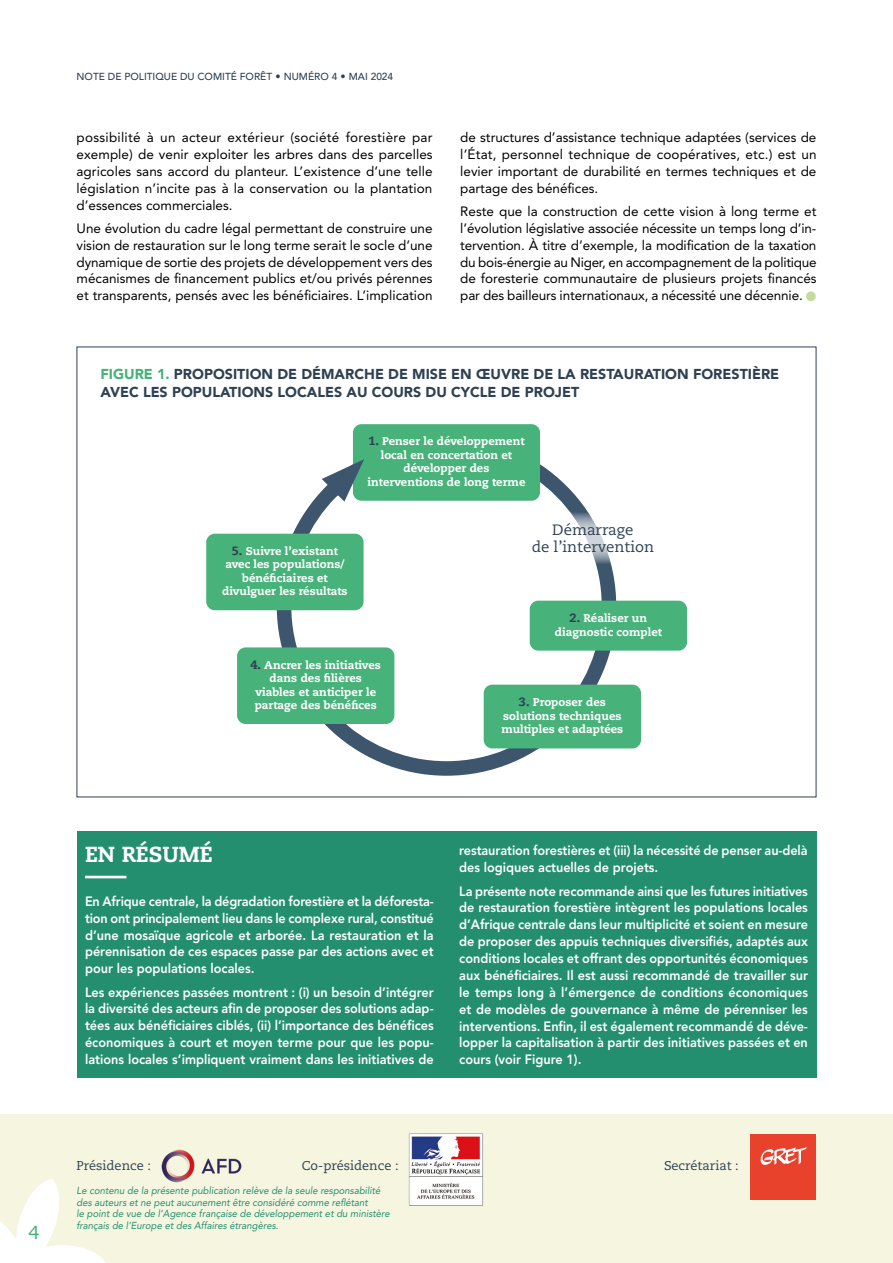
<style>
.page{position:relative;width:893px;height:1263px;background:#fff}
.page>*{position:absolute;margin:0;border:0;box-sizing:border-box;transform-origin:0 0}
.t1{font:800 21.75px "Caecilia LT Std";color:#fff}
.t2{font:18px "Verdana";color:#47b27a}
.t3{font:15px/17.2px "Caecilia LT Std";color:#2e4153;text-align:center}
.t4{font:900 14.25px/18.3px "Avenir LT Std";color:#2e4153}
.t5{font:800 13.5px/17px "Avenir LT Std";color:#fff;text-align:justify;scale:.94 1}
.t6{font:13.5px/16.8px "Avenir LT Std";color:#000;text-align:justify}
.t7{font:12.75px "Caecilia LT Std";color:#2e4153}
.t8{font:800 11.25px/13.5px "Caecilia LT Std";color:#fff;text-align:center}
.t9{font:italic 10.2px/11.7px "Avenir LT Std";color:#248f6f;scale:.95 1}
.t10{font:500 10.2px "Avenir LT Std";color:#2e4153}
.s1{color:#c4db9b}
.s2{color:#47b27a}
.s3{font-size:12px;color:#2e4153}
</style>
<div class="page">
<div style="left:0;top:1114px;width:893px;height:149px;background:#f5f5e0"></div>
<img style="left:161px;top:1149px;width:81px;height:34px">
<img style="left:408px;top:1133px;width:75px;height:73px">
<div style="left:750px;top:1134px;width:66px;height:65px;background:#e8412c"></div>
<svg style="left:760px;top:1147px;width:47px;height:18px"></svg>
<svg style="left:0;top:1179px;width:106px;height:84px"></svg>
<div style="left:77px;top:831px;width:739px;height:247px;background:#248f6f"></div>
<hr style="left:85px;top:876px;width:41px;height:2px;background:#fff">
<svg style="left:277px;top:436px;width:339px;height:340px"></svg>
<div style="left:353px;top:424px;width:187px;height:77px;background:#47b27a;border-radius:9px"></div>
<div style="left:237px;top:647px;width:157px;height:77px;background:#47b27a;border-radius:9px"></div>
<div style="left:206px;top:534px;width:158px;height:76px;background:#47b27a;border-radius:9px"></div>
<div style="left:484px;top:685px;width:157px;height:63px;background:#47b27a;border-radius:9px"></div>
<div style="left:530px;top:601px;width:157px;height:50px;background:#47b27a;border-radius:9px"></div>
<svg style="left:313px;top:458px;width:52px;height:52px"></svg>
<div style="left:508px;top:512px;width:170px;height:51px;background:#fff"></div>
<p class="t10" style="left:77px;top:70px;width:318px">NOTE DE POLITIQUE DU COMITÉ FORÊT • NUMÉRO 4 • MAI 2024</p>
<p class="t6" style="left:77px;top:129px;width:358px">possibilité à un acteur extérieur (société forestière par exemple) de venir exploiter les arbres dans des parcelles agricoles sans accord du planteur. L’existence d’une telle législation n’incite pas à la conservation ou la plantation d’essences commerciales.</p>
<p class="t6" style="left:77px;top:220px;width:358px">Une évolution du cadre légal permettant de construire une vision de restauration sur le long terme serait le socle d’une dynamique de sortie des projets de développement vers des mécanismes de financement publics et/ou privés pérennes et transparents, pensés avec les bénéficiaires. L’implication</p>
<p class="t6" style="left:460px;top:129px;width:358px">de structures d’assistance technique adaptées (services de l’État, personnel technique de coopératives, etc.) est un levier important de durabilité en termes techniques et de partage des bénéfices.</p>
<p class="t6" style="left:460px;top:203px;width:358px">Reste que la construction de cette vision à long terme et l’évolution législative associée nécessite un temps long d’in&shy;tervention. À titre d’exemple, la modification de la taxation du bois-énergie au Niger, en accompagnement de la politique de foresterie communautaire de plusieurs projets financés par des bailleurs internationaux, a nécessité une décennie. <span class="s1">●</span></p>
<p class="t4" style="left:100px;top:364px;width:680px"><span class="s2">FIGURE 1.</span> PROPOSITION DE DÉMARCHE DE MISE EN ŒUVRE DE LA RESTAURATION FORESTIÈRE<br>AVEC LES POPULATIONS LOCALES AU COURS DU CYCLE DE PROJET</p>
<p class="t8" style="left:367px;top:435px;width:159px"><span class="s3">1.</span> Penser le développement local en concertation et développer des interventions de long terme</p>
<p class="t8" style="left:222px;top:544px;width:127px"><span class="s3">5.</span> Suivre l’existant avec les populations/ bénéficiaires et divulguer les résultats</p>
<p class="t8" style="left:251px;top:658px;width:132px"><span class="s3">4.</span> Ancrer les initiatives dans des filières viables et anticiper le partage des bénéfices</p>
<p class="t3" style="left:532px;top:521px;width:124px">Démarrage<br>de l’intervention</p>
<p class="t8" style="left:555px;top:611px;width:109px"><span class="s3">2.</span> Réaliser un diagnostic complet</p>
<p class="t8" style="left:501px;top:695px;width:123px"><span class="s3">3.</span> Proposer des solutions techniques multiples et adaptées</p>
<h2 class="t2" style="left:28px;top:1219px;width:12px">4</h2>
<h1 class="t1" style="left:85px;top:841px;width:129px">EN RÉSUMÉ</h1>
<p class="t5" style="left:85px;top:893px;width:372px">En Afrique centrale, la dégradation forestière et la déforesta&shy;tion ont principalement lieu dans le complexe rural, constitué d’une mosaïque agricole et arborée. La restauration et la pérennisation de ces espaces passe par des actions avec et pour les populations locales.</p>
<p class="t5" style="left:85px;top:983px;width:372px">Les expériences passées montrent : (i) un besoin d’intégrer la diversité des acteurs afin de proposer des solutions adap&shy;tées aux bénéficiaires ciblés, (ii) l’importance des bénéfices économiques à court et moyen terme pour que les popu&shy;lations locales s’impliquent vraiment dans les initiatives de</p>
<p class="t5" style="left:459px;top:842px;width:372px">restauration forestières et (iii) la nécessité de penser au-delà des logiques actuelles de projets.</p>
<p class="t5" style="left:459px;top:882px;width:373px">La présente note recommande ainsi que les futures initiatives de restauration forestière intègrent les populations locales d’Afrique centrale dans leur multiplicité et soient en mesure de proposer des appuis techniques diversifiés, adaptés aux conditions locales et offrant des opportunités économiques aux bénéficiaires. Il est aussi recommandé de travailler sur le temps long à l’émergence de conditions économiques et de modèles de gouvernance à même de pérenniser les interventions. Enfin, il est également recommandé de déve&shy;lopper la capitalisation à partir des initiatives passées et en cours (voir Figure 1).</p>
<p class="t7" style="left:77px;top:1158px;width:76px">Présidence :</p>
<p class="t7" style="left:302px;top:1158px;width:98px">Co-présidence :</p>
<p class="t7" style="left:664px;top:1158px;width:76px">Secrétariat :</p>
<p class="t9" style="left:77px;top:1185px;width:331px">Le contenu de la présente publication relève de la seule responsabilité des auteurs et ne peut aucunement être considéré comme reflétant<br>le point de vue de l’Agence française de développement et du ministère français de l’Europe et des Affaires étrangères.</p>
</div>
